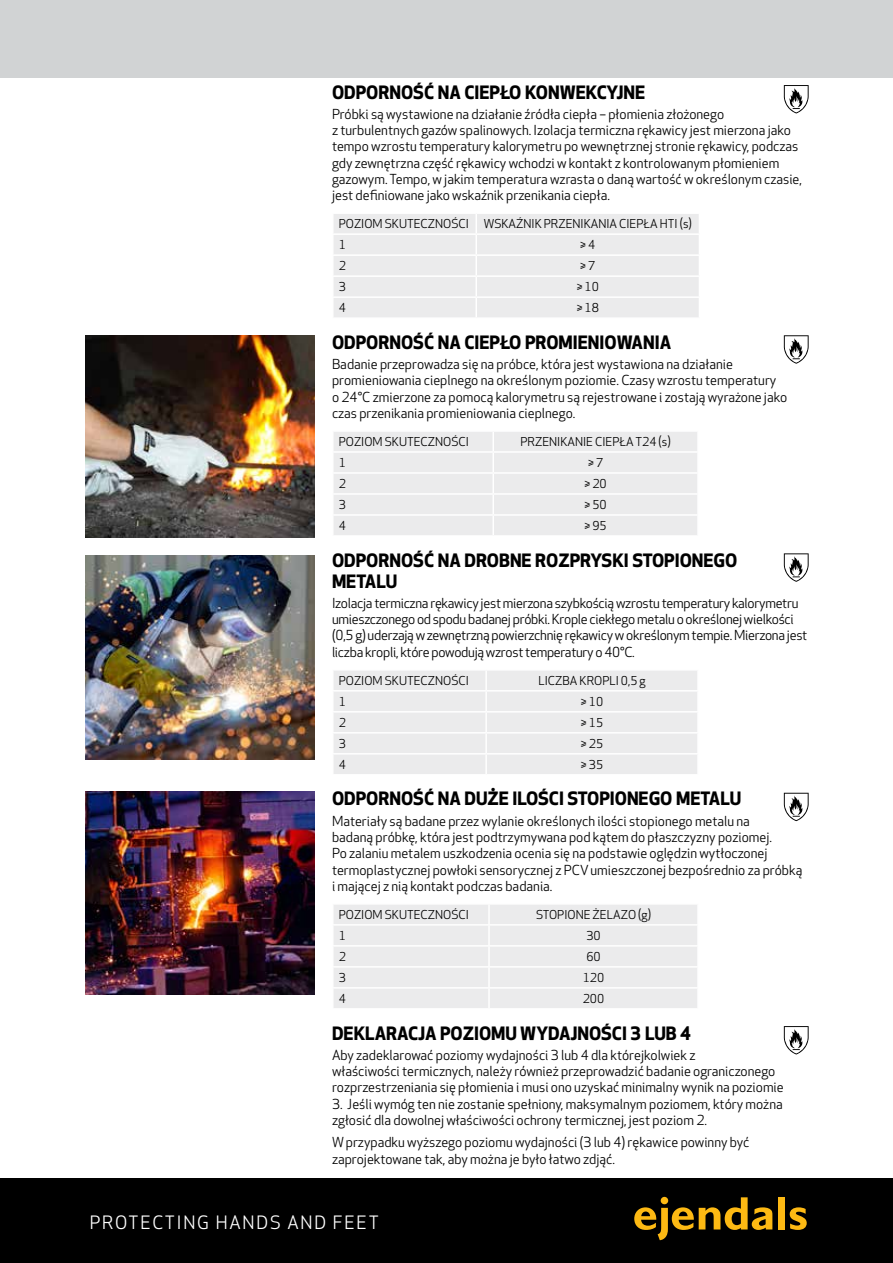
<style>
.page{position:relative;width:893px;height:1263px;background:#fff}
.page>*{position:absolute;margin:0;border:0;box-sizing:border-box;transform-origin:0 0}
.t1{font:700 18px/21px "Apex New";color:#000}
.t2{font:18px "Apex New";letter-spacing:.1em;color:#fff}
.t3{font:13.5px/16.2px "Apex New";color:#000}
.t4{font:13.5px/16.2px "Apex New";letter-spacing:-.02em;color:#000}
.t5{font:12px/21px "Apex New";color:#000}
</style>
<div class="page">
<svg style="left:334px;top:214px;width:365px;height:103px;background:#ececed"></svg>
<svg style="left:334px;top:432px;width:363px;height:103px;background:#ececed"></svg>
<svg style="left:334px;top:671px;width:363px;height:103px;background:#ececec"></svg>
<hr style="left:486px;top:753px;width:213px;height:1px;background:#fff">
<hr style="left:485px;top:754px;width:2px;height:20px;background:#fff">
<svg style="left:334px;top:905px;width:363px;height:103px;background:#ececed"></svg>
<div style="left:0;top:1179px;width:893px;height:84px;background:#000"></div>
<div style="left:0;top:0;width:893px;height:78px;background:#d1d3d4"></div>
<div style="left:778px;top:1197px;width:7px;height:32px;background:#fdb913"></div>
<svg style="left:790px;top:1207px;width:17px;height:23px"></svg>
<svg style="left:634px;top:1197px;width:138px;height:43px"></svg>
<img style="left:85px;top:791px;width:229px;height:203px">
<img style="left:85px;top:556px;width:229px;height:203px">
<svg style="left:784px;top:85px;width:25px;height:28px"></svg>
<svg style="left:784px;top:335px;width:25px;height:29px"></svg>
<svg style="left:784px;top:553px;width:25px;height:29px"></svg>
<svg style="left:784px;top:793px;width:25px;height:28px"></svg>
<svg style="left:784px;top:1026px;width:25px;height:28px"></svg>
<img style="left:85px;top:335px;width:229px;height:203px">
<h1 class="t1" style="left:332px;top:81px;width:315px">ODPORNOŚĆ NA CIEPŁO KONWEKCYJNE</h1>
<p class="t3" style="left:332px;top:106px;width:471px">Próbki są wystawione na działanie źródła ciepła – płomienia złożonego<br>z turbulentnych gazów spalinowych. Izolacja termiczna rękawicy jest mierzona jako tempo wzrostu temperatury kalorymetru po wewnętrznej stronie rękawicy, podczas gdy zewnętrzna część rękawicy wchodzi w kontakt z kontrolowanym płomieniem gazowym. Tempo, w jakim temperatura wzrasta o daną wartość w określonym czasie, jest definiowane jako wskaźnik przenikania ciepła.</p>
<p class="t5" style="left:339px;top:213px;width:355px">POZIOM SKUTECZNOŚCI WSKAŹNIK PRZENIKANIA CIEPŁA HTI (s)<br>1</p>
<p class="t5" style="left:580px;top:234px;width:17px">≥ 4</p>
<p class="t5" style="left:339px;top:255px;width:9px">2</p>
<p class="t5" style="left:580px;top:255px;width:17px">≥ 7</p>
<p class="t5" style="left:339px;top:276px;width:9px">3</p>
<p class="t5" style="left:577px;top:276px;width:24px">≥ 10</p>
<p class="t5" style="left:339px;top:297px;width:9px">4</p>
<p class="t5" style="left:577px;top:297px;width:24px">≥ 18</p>
<h1 class="t1" style="left:332px;top:331px;width:341px">ODPORNOŚĆ NA CIEPŁO PROMIENIOWANIA</h1>
<p class="t3" style="left:332px;top:356px;width:457px">Badanie przeprowadza się na próbce, która jest wystawiona na działanie promieniowania cieplnego na określonym poziomie. Czasy wzrostu temperatury<br>o 24°C zmierzone za pomocą kalorymetru są rejestrowane i zostają wyrażone jako czas przenikania promieniowania cieplnego.</p>
<p class="t5" style="left:339px;top:431px;width:132px">POZIOM SKUTECZNOŚCI</p>
<p class="t5" style="left:520px;top:431px;width:152px">PRZENIKANIE CIEPŁA T24 (s)</p>
<p class="t5" style="left:339px;top:452px;width:9px">1</p>
<p class="t5" style="left:588px;top:452px;width:17px">≥ 7</p>
<p class="t5" style="left:339px;top:473px;width:9px">2</p>
<p class="t5" style="left:584px;top:473px;width:24px">≥ 20</p>
<p class="t5" style="left:339px;top:494px;width:9px">3</p>
<p class="t5" style="left:584px;top:494px;width:24px">≥ 50</p>
<p class="t5" style="left:339px;top:515px;width:9px">4</p>
<p class="t5" style="left:584px;top:515px;width:24px">≥ 95</p>
<h1 class="t1" style="left:332px;top:549px;width:407px">ODPORNOŚĆ NA DROBNE ROZPRYSKI STOPIONEGO<br>METALU</h1>
<p class="t4" style="left:332px;top:595px;width:477px">Izolacja termiczna rękawicy jest mierzona szybkością wzrostu temperatury kalorymetru umieszczonego od spodu badanej próbki. Krople ciekłego metalu o określonej wielkości (0,5 g) uderzają w zewnętrzną powierzchnię rękawicy w określonym tempie. Mierzona jest liczba kropli, które powodują wzrost temperatury o 40°C.</p>
<p class="t5" style="left:339px;top:670px;width:132px">POZIOM SKUTECZNOŚCI</p>
<p class="t5" style="left:538px;top:670px;width:109px">LICZBA KROPLI 0,5 g</p>
<p class="t5" style="left:339px;top:691px;width:9px">1</p>
<p class="t5" style="left:581px;top:691px;width:24px">≥ 10</p>
<p class="t5" style="left:339px;top:712px;width:9px">2</p>
<p class="t5" style="left:581px;top:712px;width:24px">≥ 15</p>
<p class="t5" style="left:339px;top:733px;width:9px">3</p>
<p class="t5" style="left:581px;top:733px;width:24px">≥ 25</p>
<p class="t5" style="left:339px;top:754px;width:9px">4</p>
<p class="t5" style="left:581px;top:754px;width:24px">≥ 35</p>
<h1 class="t1" style="left:332px;top:787px;width:411px">ODPORNOŚĆ NA DUŻE ILOŚCI STOPIONEGO METALU</h1>
<p class="t3" style="left:332px;top:813px;width:472px">Materiały są badane przez wylanie określonych ilości stopionego metalu na<br>badaną próbkę, która jest podtrzymywana pod kątem do płaszczyzny poziomej.<br>Po zalaniu metalem uszkodzenia ocenia się na podstawie oględzin wytłoczonej termoplastycznej powłoki sensorycznej z PCV umieszczonej bezpośrednio za próbką i mającej z nią kontakt podczas badania.</p>
<p class="t5" style="left:339px;top:904px;width:132px">POZIOM SKUTECZNOŚCI</p>
<p class="t5" style="left:536px;top:904px;width:117px">STOPIONE ŻELAZO (g)</p>
<p class="t5" style="left:339px;top:925px;width:9px">1</p>
<p class="t5" style="left:586px;top:925px;width:16px">30</p>
<p class="t5" style="left:339px;top:946px;width:9px">2</p>
<p class="t5" style="left:586px;top:946px;width:16px">60</p>
<p class="t5" style="left:339px;top:967px;width:9px">3</p>
<p class="t5" style="left:583px;top:967px;width:23px">120</p>
<p class="t5" style="left:339px;top:988px;width:9px">4</p>
<p class="t5" style="left:583px;top:988px;width:23px">200</p>
<h1 class="t1" style="left:332px;top:1022px;width:361px">DEKLARACJA POZIOMU WYDAJNOŚCI 3 LUB 4</h1>
<p class="t3" style="left:332px;top:1047px;width:453px">Aby zadeklarować poziomy wydajności 3 lub 4 dla którejkolwiek z<br>właściwości termicznych, należy również przeprowadzić badanie ograniczonego rozprzestrzeniania się płomienia i musi ono uzyskać minimalny wynik na poziomie</p>
<p class="t3" style="left:332px;top:1095px;width:452px">3. Jeśli wymóg ten nie zostanie spełniony, maksymalnym poziomem, który można zgłosić dla dowolnej właściwości ochrony termicznej, jest poziom 2.</p>
<p class="t3" style="left:332px;top:1134px;width:419px">W przypadku wyższego poziomu wydajności (3 lub 4) rękawice powinny być zaprojektowane tak, aby można je było łatwo zdjąć.</p>
<h1 class="t2" style="left:90px;top:1211px;width:290px">PROTECTING HANDS AND FEET</h1>
</div>
